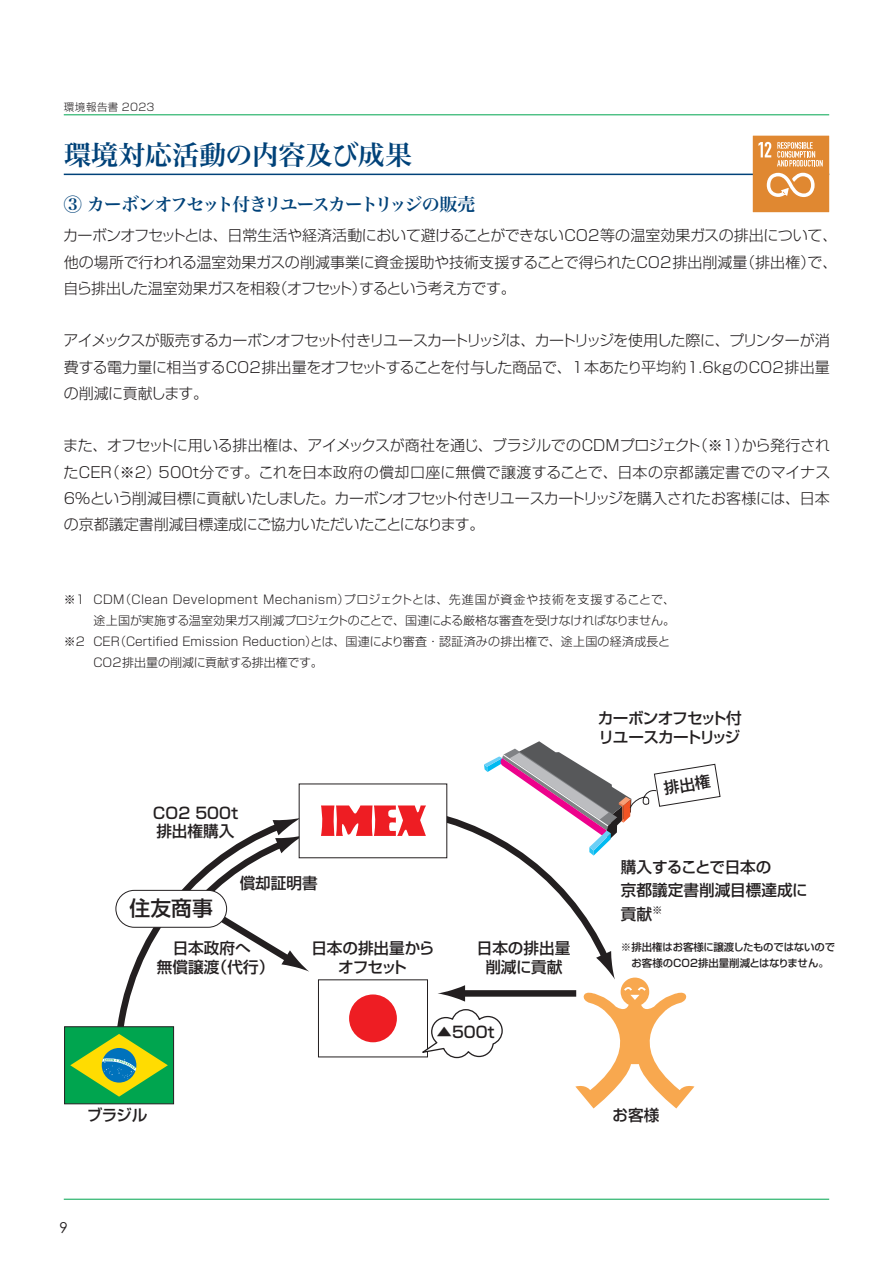
<style>
.page{position:relative;width:893px;height:1263px;background:#fff}
.page>*{position:absolute;margin:0;border:0;box-sizing:border-box;transform-origin:0 0}
.t1{font:27px "Hira Min Pro W6";color:#004279}
.t2{font:500 20.85px "Shin Go Pro";color:#231f20}
.t3{font:18px "Hira Min Pro W6";letter-spacing:-.095em;color:#004279}
.t4{font:500 15.6px/18.8px "Shin Go Pro";color:#231f20;text-align:center}
.t5{font:500 15.6px/18.8px "Shin Go Pro";letter-spacing:-.06em;color:#231f20}
.t6{font:300 15px/26.2px "Shin Go Pro";letter-spacing:-.02em;color:#231f20;text-align:justify}
.t7{font:15px "Century Gothic";color:#231f20}
.t8{font:300 12px "Shin Go Pro";color:#231f20}
.t9{font:300 12px "Shin Go Pro";letter-spacing:.03em;color:#231f20}
.t10{font:300 12px "Shin Go Pro";letter-spacing:-.02em;color:#231f20}
.t11{font:300 10.5px "Shin Go Pro";letter-spacing:.04em;color:#231f20}
.t12{font:500 10.35px/15.6px "Shin Go Pro";letter-spacing:-.01em;color:#231f20}
</style>
<div class="page">
<hr style="left:64px;top:174px;width:765px;height:1px;background:#004279">
<div style="left:64px;top:1026px;width:110px;height:78px;background:#00a54f;border:1px solid #231f20"></div>
<svg style="left:70px;top:817px;width:239px;height:280px"></svg>
<div style="left:116px;top:890px;width:111px;height:37px;background:#fff;border-radius:18px"></div>
<div style="left:116px;top:890px;width:111px;height:37px;border:1px solid #231f20;border-radius:18px"></div>
<hr style="left:64px;top:1199px;width:765px;height:1px;background:#00a54f">
<hr style="left:64px;top:114px;width:765px;height:1px;background:#00a54f">
<div style="left:753px;top:136px;width:76px;height:76px;background:#e08831"></div>
<svg style="left:777px;top:142px;width:46px;height:25px"></svg>
<svg style="left:758px;top:142px;width:13px;height:15px"></svg>
<svg style="left:767px;top:173px;width:48px;height:24px"></svg>
<svg style="left:321px;top:741px;width:399px;height:367px"></svg>
<p class="t11" style="left:64px;top:98px;width:92px">環境報告書 2023</p>
<h1 class="t1" style="left:64px;top:131px;width:349px">環境対応活動の内容及び成果</h1>
<p class="t3" style="left:64px;top:189px;width:413px">③ カーボンオフセット付きリユースカートリッジの販売</p>
<p class="t6" style="left:63px;top:221px;width:776px">カーボンオフセットとは、日常生活や経済活動において避けることができないCO2等の温室効果ガスの排出について、他の場所で行われる温室効果ガスの削減事業に資金援助や技術支援することで得られたCO2排出削減量（排出権）で、自ら排出した温室効果ガスを相殺（オフセット）するという考え方です。</p>
<p class="t6" style="left:63px;top:326px;width:768px">アイメックスが販売するカーボンオフセット付きリユースカートリッジは、カートリッジを使用した際に、プリンターが消費する電力量に相当するCO2排出量をオフセットすることを付与した商品で、1本あたり平均約1.6kgのCO2排出量の削減に貢献します。</p>
<p class="t6" style="left:63px;top:431px;width:769px">また、オフセットに用いる排出権は、アイメックスが商社を通じ、ブラジルでのCDMプロジェクト（※1）から発行されたCER（※2）500ｔ分です。これを日本政府の償却口座に無償で譲渡することで、日本の京都議定書でのマイナス6%という削減目標に貢献いたしました。カーボンオフセット付きリユースカートリッジを購入されたお客様には、日本の京都議定書削減目標達成にご協力いただいたことになります。</p>
<p class="t9" style="left:64px;top:589px;width:613px">※1 CDM（Clean Development Mechanism）プロジェクトとは、先進国が資金や技術を支援することで、</p>
<p class="t10" style="left:94px;top:610px;width:583px">途上国が実施する温室効果ガス削減プロジェクトのことで、国連による厳格な審査を受けなければなりません。</p>
<p class="t8" style="left:64px;top:631px;width:608px">※2 CER（Certified Emission Reduction）とは、国連により審査・認証済みの排出権で、途上国の経済成長と</p>
<p class="t8" style="left:94px;top:652px;width:231px">CO2排出量の削減に貢献する排出権です。</p>
<p class="t4" style="left:153px;top:801px;width:87px;text-align:left">CO2 500t排出権購入</p>
<h2 class="t2" style="left:130px;top:891px;width:85px">住友商事</h2>
<p class="t4" style="left:240px;top:872px;width:80px">償却証明書</p>
<p class="t4" style="left:157px;top:936px;width:119px">日本政府へ<br>無償譲渡（代行）</p>
<p class="t4" style="left:311px;top:936px;width:125px">日本の排出量からオフセット</p>
<p class="t4" style="left:477px;top:936px;width:95px">日本の排出量削減に貢献</p>
<p class="t4" style="left:436px;top:1021px;width:60px">▲500t</p>
<p class="t5" style="left:598px;top:706px;width:146px">カーボンオフセット付リユースカートリッジ</p>
<p class="t4" style="left:621px;top:853px;width:188px;line-height:23.4px;text-align:left">購入することで日本の<br>京都議定書削減目標達成に貢献<sup>※</sup></p>
<p class="t12" style="left:621px;top:938px;width:216px">※排出権はお客様に譲渡したものではないので　お客様のCO2排出量削減とはなりません。</p>
<p class="t4" style="left:87px;top:1103px;width:62px">ブラジル</p>
<p class="t4" style="left:612px;top:1103px;width:48px">お客様</p>
<p class="t7" style="left:60px;top:1217px;width:10px">9</p>
</div>
